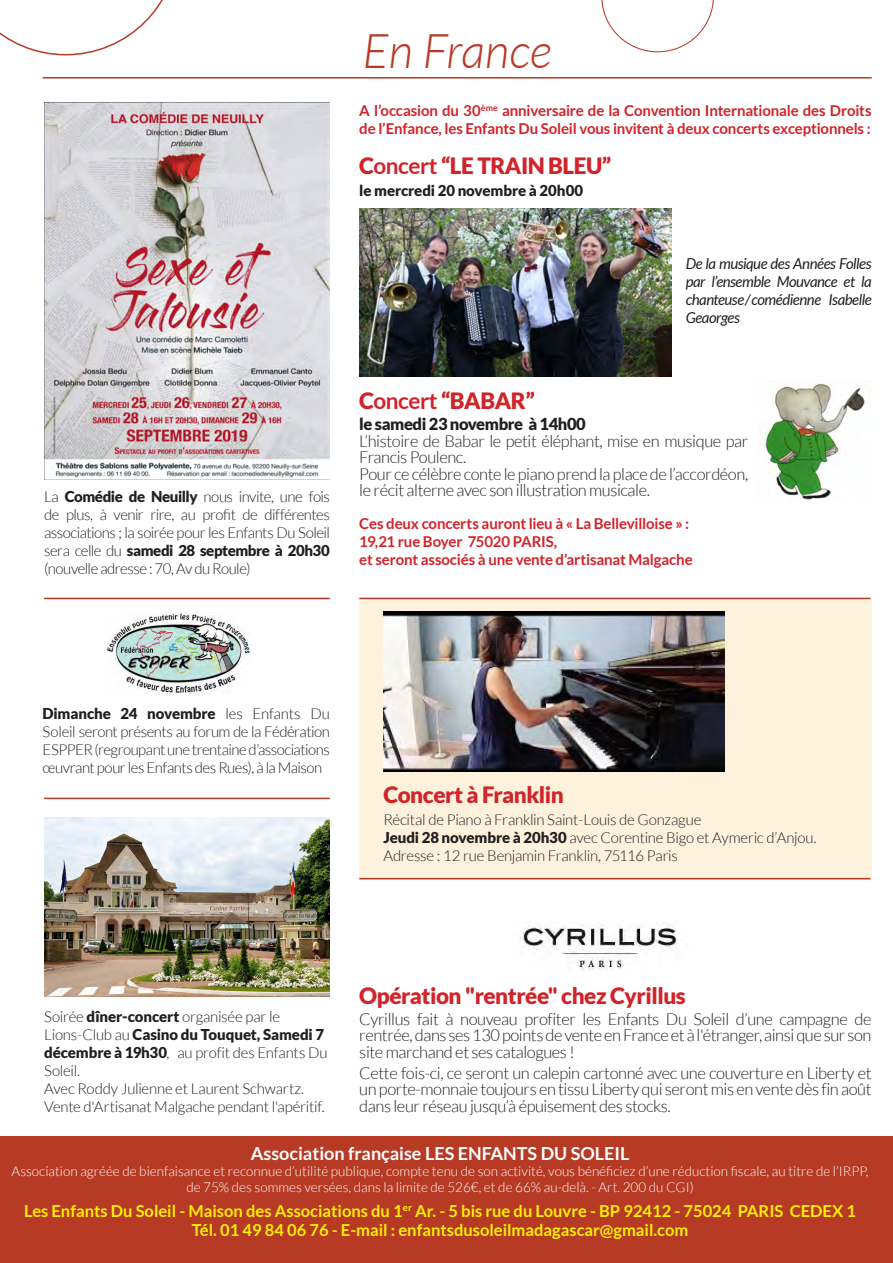
<style>
.page{position:relative;width:893px;height:1263px;background:#fff}
.page>*{position:absolute;margin:0;border:0;box-sizing:border-box;transform-origin:0 0}
.t1{font:italic 300 48px "Lato";color:#b73a25}
.t2{font:900 22.5px "Lato";letter-spacing:-.02em;color:#d1232a}
.t3{font:700 18px "Lato";color:#fff}
.t4{font:300 16.5px/16.5px "Lato";letter-spacing:-.025em;color:#231f20;text-align:justify}
.t5{font:700 16.5px/19.8px "Lato";color:#fff101;text-align:center}
.t6{font:900 16.5px "Lato";letter-spacing:-.025em;color:#231f20}
.t7{font:300 15px/18px "Lato";letter-spacing:-.02em;color:#231f20}
.t8{font:700 15px/18px "Lato";letter-spacing:-.01em;color:#d1232a}
.t9{font:italic 15px/18px "Lato";letter-spacing:-.03em;color:#231f20;text-align:justify}
.t10{font:900 15px "Lato";letter-spacing:-.005em;color:#231f20}
.t11{font:300 13.5px/16.2px "Lato";color:#fff;text-align:center}
.s1{font-weight:900}
.s2{font-weight:700}
</style>
<div class="page">
<div style="left:359px;top:598px;width:513px;height:281px;background:#fef2dc"></div>
<hr style="left:892px;top:244px;width:1px;height:41px;background:#fec869">
<hr style="left:892px;top:284px;width:1px;height:979px;background:#fec869">
<hr style="left:892px;top:0;width:1px;height:244px;background:#b73a25">
<svg style="left:0;top:0;width:163px;height:55px"></svg>
<hr style="left:43px;top:77px;width:829px;height:2px;background:#b73a25">
<svg style="left:601px;top:0;width:113px;height:52px"></svg>
<div style="left:0;top:1136px;width:893px;height:127px;background:#b73a25"></div>
<img style="left:44px;top:102px;width:286px;height:377px">
<img style="left:383px;top:612px;width:341px;height:160px">
<img style="left:520px;top:923px;width:157px;height:47px">
<img style="left:44px;top:818px;width:286px;height:178px">
<img style="left:359px;top:208px;width:313px;height:168px">
<img style="left:761px;top:383px;width:104px;height:118px">
<img style="left:107px;top:613px;width:144px;height:80px">
<hr style="left:359px;top:598px;width:511px;height:1px;background:#b73a25">
<hr style="left:44px;top:798px;width:286px;height:1px;background:#b73a25">
<hr style="left:44px;top:598px;width:286px;height:1px;background:#b73a25">
<hr style="left:359px;top:878px;width:511px;height:1px;background:#b73a25">
<p class="t1" style="left:363px;top:25px;width:191px">En France</p>
<p class="t8" style="left:359px;top:101px;width:514px">A l’occasion du 30<sup>ème</sup> anniversaire de la Convention Internationale des Droits de l’Enfance, les Enfants Du Soleil vous invitent à deux concerts exceptionnels :</p>
<p class="t7" style="left:44px;top:488px;width:287px;text-align:justify">La <span class="s1">Comédie de Neuilly</span> nous invite, une fois de plus, à venir rire, au profit de différentes associations ; la soirée pour les Enfants Du Soleil sera celle du <span class="s1">samedi 28 septembre à 20h30 </span>(nouvelle adresse : 70, Av du Roule)</p>
<p class="t2" style="left:359px;top:152px;width:253px">C<span class="s2">oncert</span> “LE TRAIN BLEU”</p>
<p class="t10" style="left:359px;top:182px;width:225px">le mercredi 20 novembre à 20h00</p>
<p class="t9" style="left:686px;top:255px;width:187px">De la musique des Années Folles par l’ensemble Mouvance et la chanteuse/comédienne Isabelle Geaorges</p>
<p class="t2" style="left:359px;top:388px;width:177px">C<span class="s2">oncert</span> “BABAR”</p>
<p class="t6" style="left:359px;top:414px;width:228px">le samedi 23 novembre à 14h00</p>
<p class="t4" style="left:359px;top:432px;width:390px">L’histoire de Babar le petit éléphant, mise en musique par<br>Francis Poulenc.</p>
<p class="t4" style="left:359px;top:465px;width:390px">Pour ce célèbre conte le piano prend la place de l’accordéon, le récit alterne avec son illustration musicale.</p>
<p class="t8" style="left:359px;top:514px;width:331px">Ces deux concerts auront lieu à « La Bellevilloise » :</p>
<p class="t8" style="left:359px;top:532px;width:200px">19,21 rue Boyer 75020 PARIS,</p>
<p class="t8" style="left:359px;top:550px;width:335px">et seront associés à une vente d’artisanat Malgache</p>
<p class="t7" style="left:43px;top:705px;width:289px;text-align:justify"><span class="s1">Dimanche 24 novembre</span> les Enfants Du Soleil seront présents au forum de la Fédération ESPPER (regroupant une trentaine d’associations œuvrant pour les Enfants des Rues), à la Maison</p>
<p class="t2" style="left:383px;top:781px;width:182px">Concert à Franklin</p>
<p class="t7" style="left:383px;top:811px;width:435px">Récital de Piano à Franklin Saint-Louis de Gonzague<br><span class="s1">Jeudi 28 novembre à 20h30</span> avec Corentine Bigo et Aymeric d’Anjou.</p>
<p class="t7" style="left:383px;top:847px;width:296px">Adresse : 12 rue Benjamin Franklin, 75116 Paris</p>
<p class="t7" style="left:44px;top:1007px;width:285px">Soirée <span class="s1">dîner-concert</span> organisée par le<br>Lions-Club au <span class="s1">Casino du Touquet, Samedi 7 décembre à 19h30</span>, au profit des Enfants Du<br>Soleil.</p>
<p class="t7" style="left:44px;top:1079px;width:262px">Avec Roddy Julienne et Laurent Schwartz.</p>
<p class="t7" style="left:44px;top:1097px;width:282px">Vente d'Artisanat Malgache pendant l'apéritif.</p>
<p class="t2" style="left:359px;top:983px;width:328px">Opération "rentrée" chez Cyrillus</p>
<p class="t4" style="left:359px;top:1011px;width:514px">Cyrillus fait à nouveau profiter les Enfants Du Soleil d’une campagne de rentrée, dans ses 130 points de vente en France et à l'étranger, ainsi que sur son site marchand et ses catalogues !</p>
<p class="t4" style="left:359px;top:1065px;width:514px">Cette fois-ci, ce seront un calepin cartonné avec une couverture en Liberty et un porte-monnaie toujours en tissu Liberty qui seront mis en vente dès fin août dans leur réseau jusqu’à épuisement des stocks.</p>
<p class="t3" style="left:251px;top:1143px;width:380px">Association française LES ENFANTS DU SOLEIL</p>
<p class="t11" style="left:12px;top:1163px;width:858px">Association agréée de bienfaisance et reconnue d’utilité publique, compte tenu de son activité, vous bénéficiez d’une réduction fiscale, au titre de l’IRPP, de 75% des sommes versées, dans la limite de 526€, et de 66% au-delà. - Art. 200 du CGI)</p>
<p class="t5" style="left:24px;top:1200px;width:833px">Les Enfants Du Soleil - Maison des Associations du 1<sup>er</sup> Ar. - 5 bis rue du Louvre - BP 92412 - 75024 PARIS CEDEX 1<br>Tél. 01 49 84 06 76 - E-mail : enfantsdusoleilmadagascar@gmail.com</p>
</div>
